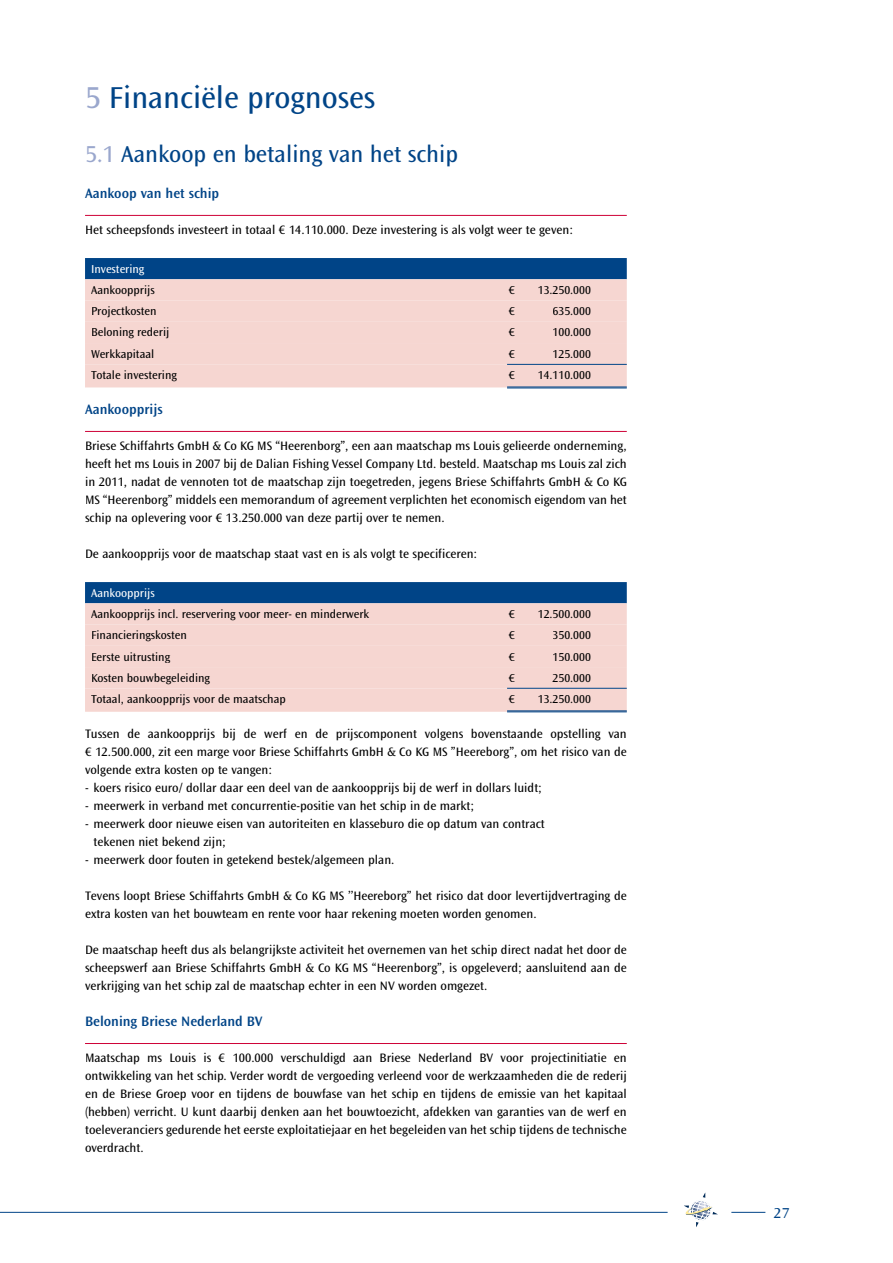
<style>
.page{position:relative;width:893px;height:1263px;background:#fff}
.page>*{position:absolute;margin:0;border:0;box-sizing:border-box;transform-origin:0 0}
.t1{font:31.5px "Ocean Sans Std";color:#004487}
.t2{font:24px "Ocean Sans Std";color:#004487}
.t3{font:15px "Ocean Sans Std";color:#004487}
.t4{font:600 14.25px "Ocean Sans Std";color:#004487}
.t5{font:12.75px/18px "Ocean Sans Std";color:#000;text-align:justify}
.t6{font:12px "Ocean Sans Std";color:#000}
.t7{font:12px "Ocean Sans Std";color:#fff}
.s1{color:#9aa7cd}
</style>
<div class="page">
<hr style="left:85px;top:215px;width:542px;height:1px;background:#ce0237">
<hr style="left:85px;top:431px;width:542px;height:1px;background:#ce0237">
<hr style="left:85px;top:1043px;width:542px;height:1px;background:#ce0237">
<div style="left:85px;top:258px;width:542px;height:21px;background:#004487"></div>
<div style="left:85px;top:279px;width:542px;height:108px;background:#f6d6d1"></div>
<div style="left:85px;top:300px;width:542px;height:64px;background:#f6d6d1"></div>
<div style="left:91px;top:285px;width:63px;height:11px;background:#f6d6d1"></div>
<div style="left:509px;top:286px;width:6px;height:8px;background:#f6d6d1"></div>
<div style="left:538px;top:286px;width:52px;height:8px;background:#f6d6d1"></div>
<div style="left:92px;top:306px;width:64px;height:11px;background:#f6d6d1"></div>
<div style="left:509px;top:307px;width:6px;height:8px;background:#f6d6d1"></div>
<div style="left:553px;top:307px;width:37px;height:8px;background:#f6d6d1"></div>
<div style="left:92px;top:328px;width:77px;height:11px;background:#f6d6d1"></div>
<div style="left:509px;top:328px;width:6px;height:9px;background:#f6d6d1"></div>
<div style="left:553px;top:328px;width:37px;height:9px;background:#f6d6d1"></div>
<div style="left:91px;top:349px;width:62px;height:11px;background:#f6d6d1"></div>
<div style="left:509px;top:350px;width:6px;height:8px;background:#f6d6d1"></div>
<div style="left:553px;top:350px;width:37px;height:8px;background:#f6d6d1"></div>
<div style="left:91px;top:370px;width:86px;height:11px;background:#f6d6d1"></div>
<div style="left:509px;top:371px;width:6px;height:8px;background:#f6d6d1"></div>
<div style="left:538px;top:371px;width:52px;height:8px;background:#f6d6d1"></div>
<div style="left:85px;top:582px;width:542px;height:21px;background:#004487"></div>
<div style="left:85px;top:603px;width:542px;height:109px;background:#f6d6d1"></div>
<div style="left:85px;top:624px;width:542px;height:65px;background:#f6d6d1"></div>
<div style="left:91px;top:609px;width:278px;height:11px;background:#f6d6d1"></div>
<div style="left:509px;top:610px;width:6px;height:8px;background:#f6d6d1"></div>
<div style="left:538px;top:610px;width:52px;height:8px;background:#f6d6d1"></div>
<div style="left:92px;top:630px;width:94px;height:11px;background:#f6d6d1"></div>
<div style="left:509px;top:631px;width:6px;height:8px;background:#f6d6d1"></div>
<div style="left:553px;top:631px;width:37px;height:8px;background:#f6d6d1"></div>
<div style="left:92px;top:652px;width:78px;height:11px;background:#f6d6d1"></div>
<div style="left:509px;top:652px;width:6px;height:9px;background:#f6d6d1"></div>
<div style="left:553px;top:652px;width:37px;height:9px;background:#f6d6d1"></div>
<div style="left:92px;top:673px;width:118px;height:11px;background:#f6d6d1"></div>
<div style="left:509px;top:674px;width:6px;height:8px;background:#f6d6d1"></div>
<div style="left:553px;top:674px;width:37px;height:8px;background:#f6d6d1"></div>
<div style="left:91px;top:694px;width:194px;height:11px;background:#f6d6d1"></div>
<div style="left:509px;top:695px;width:6px;height:8px;background:#f6d6d1"></div>
<div style="left:538px;top:695px;width:52px;height:8px;background:#f6d6d1"></div>
<hr style="left:507px;top:364px;width:120px;height:1px;background:#004487">
<hr style="left:507px;top:688px;width:120px;height:1px;background:#004487">
<hr style="left:507px;top:387px;width:120px;height:1px;background:#004487">
<hr style="left:507px;top:388px;width:120px;height:1px;background:#004487">
<hr style="left:507px;top:711px;width:120px;height:1px;background:#004487">
<hr style="left:507px;top:712px;width:120px;height:1px;background:#004487">
<hr style="left:0;top:1212px;width:668px;height:1px;background:#004487">
<hr style="left:731px;top:1212px;width:34px;height:1px;background:#004487">
<svg style="left:684px;top:1192px;width:34px;height:35px"></svg>
<h1 class="t1" style="left:85px;top:80px;width:292px"><span class="s1">5</span> Financiële prognoses</h1>
<h2 class="t2" style="left:85px;top:141px;width:375px"><span class="s1">5.1</span> Aankoop en betaling van het schip</h2>
<p class="t4" style="left:85px;top:185px;width:136px">Aankoop van het schip</p>
<p class="t5" style="left:85px;top:221px;width:490px">Het scheepsfonds investeert in totaal € 14.110.000. Deze investering is als volgt weer te geven:</p>
<p class="t7" style="left:91px;top:262px;width:55px">Investering</p>
<p class="t6" style="left:91px;top:283px;width:65px">Aankoopprijs</p>
<p class="t6" style="left:509px;top:283px;width:8px">€</p>
<p class="t6" style="left:538px;top:283px;width:55px">13.250.000</p>
<p class="t6" style="left:91px;top:305px;width:67px">Projectkosten</p>
<p class="t6" style="left:509px;top:305px;width:8px">€</p>
<p class="t6" style="left:553px;top:305px;width:40px">635.000</p>
<p class="t6" style="left:91px;top:326px;width:80px">Beloning rederij</p>
<p class="t6" style="left:509px;top:326px;width:8px">€</p>
<p class="t6" style="left:553px;top:326px;width:40px">100.000</p>
<p class="t6" style="left:91px;top:347px;width:65px">Werkkapitaal</p>
<p class="t6" style="left:509px;top:347px;width:8px">€</p>
<p class="t6" style="left:553px;top:347px;width:40px">125.000</p>
<p class="t6" style="left:91px;top:368px;width:87px">Totale investering</p>
<p class="t6" style="left:509px;top:368px;width:8px">€</p>
<p class="t6" style="left:538px;top:368px;width:55px">14.110.000</p>
<p class="t4" style="left:85px;top:401px;width:79px">Aankoopprijs</p>
<p class="t5" style="left:85px;top:437px;width:543px">Briese Schiffahrts GmbH &amp; Co KG MS “Heerenborg”, een aan maatschap ms Louis gelieerde onderneming, heeft het ms Louis in 2007 bij de Dalian Fishing Vessel Company Ltd. besteld. Maatschap ms Louis zal zich in 2011, nadat de vennoten tot de maatschap zijn toegetreden, jegens Briese Schiffahrts GmbH &amp; Co KG MS “Heerenborg” middels een memorandum of agreement verplichten het economisch eigendom van het schip na oplevering voor € 13.250.000 van deze partij over te nemen.</p>
<p class="t5" style="left:85px;top:545px;width:394px">De aankoopprijs voor de maatschap staat vast en is als volgt te specificeren:</p>
<p class="t7" style="left:91px;top:586px;width:65px">Aankoopprijs</p>
<p class="t6" style="left:91px;top:607px;width:280px">Aankoopprijs incl. reservering voor meer- en minderwerk</p>
<p class="t6" style="left:509px;top:607px;width:8px">€</p>
<p class="t6" style="left:538px;top:607px;width:55px">12.500.000</p>
<p class="t6" style="left:91px;top:629px;width:97px">Financieringskosten</p>
<p class="t6" style="left:509px;top:629px;width:8px">€</p>
<p class="t6" style="left:553px;top:629px;width:40px">350.000</p>
<p class="t6" style="left:91px;top:650px;width:81px">Eerste uitrusting</p>
<p class="t6" style="left:509px;top:650px;width:8px">€</p>
<p class="t6" style="left:553px;top:650px;width:40px">150.000</p>
<p class="t6" style="left:91px;top:671px;width:121px">Kosten bouwbegeleiding</p>
<p class="t6" style="left:509px;top:671px;width:8px">€</p>
<p class="t6" style="left:553px;top:671px;width:40px">250.000</p>
<p class="t6" style="left:91px;top:693px;width:196px">Totaal, aankoopprijs voor de maatschap</p>
<p class="t6" style="left:509px;top:693px;width:8px">€</p>
<p class="t6" style="left:538px;top:693px;width:55px">13.250.000</p>
<p class="t5" style="left:85px;top:725px;width:543px">Tussen de aankoopprijs bij de werf en de prijscomponent volgens bovenstaande opstelling van € 12.500.000, zit een marge voor Briese Schiffahrts GmbH &amp; Co KG MS ”Heereborg”, om het risico van de volgende extra kosten op te vangen:</p>
<p class="t5" style="left:85px;top:779px;width:458px">- koers risico euro/ dollar daar een deel van de aankoopprijs bij de werf in dollars luidt;</p>
<p class="t5" style="left:85px;top:797px;width:391px">- meerwerk in verband met concurrentie-positie van het schip in de markt;</p>
<p class="t5" style="left:94px;top:815px;width:453px;text-indent:-8px">- meerwerk door nieuwe eisen van autoriteiten en klasseburo die op datum van contract tekenen niet bekend zijn;</p>
<p class="t5" style="left:85px;top:851px;width:311px">- meerwerk door fouten in getekend bestek/algemeen plan.</p>
<p class="t5" style="left:85px;top:887px;width:543px">Tevens loopt Briese Schiffahrts GmbH &amp; Co KG MS ’’Heereborg” het risico dat door levertijdvertraging de extra kosten van het bouwteam en rente voor haar rekening moeten worden genomen.</p>
<p class="t5" style="left:85px;top:941px;width:543px">De maatschap heeft dus als belangrijkste activiteit het overnemen van het schip direct nadat het door de scheepswerf aan Briese Schiffahrts GmbH &amp; Co KG MS “Heerenborg”, is opgeleverd; aansluitend aan de verkrijging van het schip zal de maatschap echter in een NV worden omgezet.</p>
<p class="t4" style="left:85px;top:1013px;width:179px">Beloning Briese Nederland BV</p>
<p class="t5" style="left:85px;top:1049px;width:543px">Maatschap ms Louis is € 100.000 verschuldigd aan Briese Nederland BV voor projectinitiatie en ontwikkeling van het schip. Verder wordt de vergoeding verleend voor de werkzaamheden die de rederij en de Briese Groep voor en tijdens de bouwfase van het schip en tijdens de emissie van het kapitaal (hebben) verricht. U kunt daarbij denken aan het bouwtoezicht, afdekken van garanties van de werf en toeleveranciers gedurende het eerste exploitatiejaar en het begeleiden van het schip tijdens de technische overdracht.</p>
<p class="t3" style="left:774px;top:1205px;width:17px">27</p>
</div>
